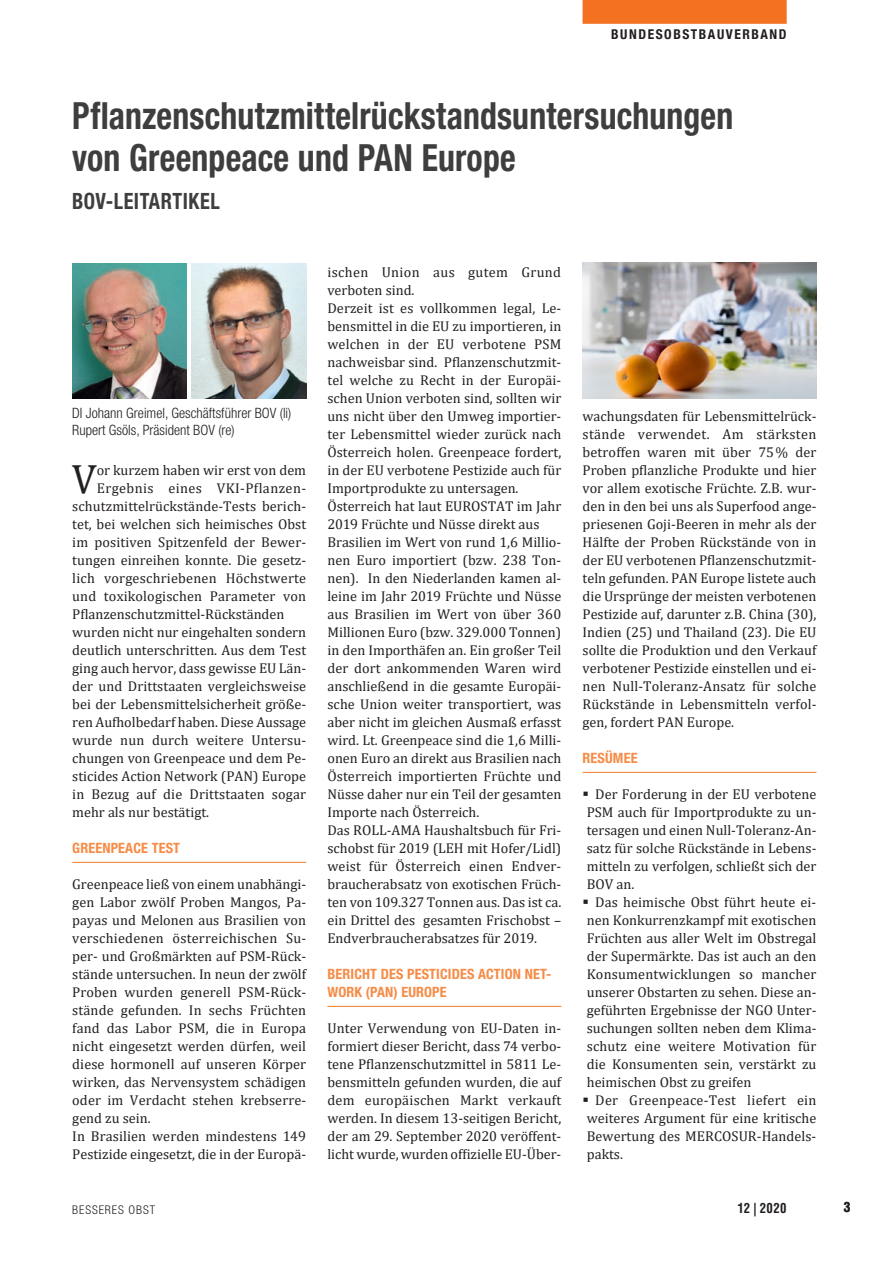
<style>
.page{position:relative;width:893px;height:1263px;background:#fff}
.page>*{position:absolute;margin:0;border:0;box-sizing:border-box;transform-origin:0 0}
.t1{font:41.25px "Cambria";color:#231f20}
.t2{font:700 condensed 37.5px/42px "Helvetica Neue LT Std";letter-spacing:.005em;color:#3e3e3f;scale:.9 1}
.t3{font:700 condensed 22.5px "Helvetica Neue LT Std";letter-spacing:.025em;color:#3e3e3f;scale:.9 1}
.t4{font:14.25px/18px "Cambria";color:#231f20}
.t5{font:300 condensed 14.25px/17.1px "Helvetica Neue LT Std";color:#231f20}
.t6{font:700 condensed 14.25px/18px "Helvetica Neue LT Std";letter-spacing:.01em;color:#f68b45}
.t7{font:14.25px "Cambria";letter-spacing:.02em;color:#231f20}
.t8{font:14.25px "Cambria";letter-spacing:.03em;color:#231f20}
.t9{font:700 condensed 13.5px "Helvetica Neue";letter-spacing:.115em;color:#231f20}
.t10{font:700 condensed 13.5px "Helvetica LT Std";letter-spacing:.025em;color:#231f20;scale:.95 1}
.t11{font:700 condensed 13.5px "Helvetica LT Std";letter-spacing:.025em;color:#231f20}
.t12{font:300 condensed 12px "Helvetica Neue LT Std";letter-spacing:.075em;color:#231f20}
</style>
<div class="page">
<div style="left:583px;top:0;width:204px;height:24px;background:#f37121"></div>
<img style="left:72px;top:264px;width:115px;height:135px">
<img style="left:192px;top:264px;width:114px;height:135px">
<hr style="left:72px;top:862px;width:234px;height:1px;background:#f68b45">
<hr style="left:327px;top:1006px;width:234px;height:1px;background:#f68b45">
<hr style="left:583px;top:772px;width:233px;height:1px;background:#f68b45">
<img style="left:583px;top:263px;width:233px;height:136px">
<p class="t9" style="left:611px;top:26px;width:177px">BUNDESOBSTBAUVERBAND</p>
<h2 class="t2" style="left:72px;top:94px;width:736px">Pflanzenschutzmittelrückstandsuntersuchungen von Greenpeace und PAN Europe</h2>
<h3 class="t3" style="left:72px;top:187px;width:165px">BOV-LEITARTIKEL</h3>
<p class="t5" style="left:72px;top:404px;width:221px">DI Johann Greimel, Geschäftsführer BOV (li)<br>Rupert Gsöls, Präsident BOV (re)</p>
<h1 class="t1" style="left:72px;top:455px;width:26px">V</h1>
<p class="t4" style="left:97px;top:461px;width:211px">or kurzem haben wir erst von dem</p>
<p class="t8" style="left:97px;top:480px;width:211px">Ergebnis eines VKI-Pflanzen-</p>
<p class="t4" style="left:72px;top:497px;width:235px">schutzmittelrückstände-Tests berich-</p>
<p class="t4" style="left:72px;top:515px;width:235px">tet, bei welchen sich heimisches Obst</p>
<p class="t4" style="left:72px;top:533px;width:235px">im positiven Spitzenfeld der Bewer-</p>
<p class="t4" style="left:72px;top:551px;width:235px">tungen einreihen konnte. Die gesetz-</p>
<p class="t4" style="left:72px;top:569px;width:235px">lich vorgeschriebenen Höchstwerte</p>
<p class="t4" style="left:72px;top:587px;width:235px">und toxikologischen Parameter von</p>
<p class="t4" style="left:72px;top:605px;width:214px">Pflanzenschutzmittel-Rückständen</p>
<p class="t4" style="left:72px;top:623px;width:235px">wurden nicht nur eingehalten sondern</p>
<p class="t4" style="left:72px;top:641px;width:235px">deutlich unterschritten. Aus dem Test</p>
<p class="t4" style="left:72px;top:659px;width:235px">ging auch hervor, dass gewisse EU Län-</p>
<p class="t4" style="left:72px;top:677px;width:235px">der und Drittstaaten vergleichsweise</p>
<p class="t4" style="left:72px;top:695px;width:235px">bei der Lebensmittelsicherheit größe-</p>
<p class="t4" style="left:72px;top:713px;width:235px">ren Aufholbedarf haben. Diese Aussage</p>
<p class="t4" style="left:72px;top:731px;width:235px">wurde nun durch weitere Untersu-</p>
<p class="t4" style="left:72px;top:749px;width:235px">chungen von Greenpeace und dem Pe-</p>
<p class="t4" style="left:72px;top:767px;width:235px">sticides Action Network (PAN) Europe</p>
<p class="t4" style="left:72px;top:785px;width:235px">in Bezug auf die Drittstaaten sogar</p>
<p class="t4" style="left:72px;top:803px;width:138px">mehr als nur bestätigt.</p>
<p class="t6" style="left:72px;top:839px;width:109px">GREENPEACE TEST</p>
<p class="t4" style="left:72px;top:875px;width:235px">Greenpeace ließ von einem unabhängi&shy;gen Labor zwölf Proben Mangos, Pa&shy;payas und Melonen aus Brasilien von verschiedenen österreichischen Su&shy;per- und Großmärkten auf PSM-Rück&shy;stände untersuchen. In neun der zwölf Proben wurden generell PSM-Rück&shy;stände gefunden. In sechs Früchten fand das Labor PSM, die in Europa nicht eingesetzt werden dürfen, weil diese hormonell auf unseren Körper wirken, das Nervensystem schädigen oder im Verdacht stehen krebserre&shy;gend zu sein.<br>In Brasilien werden mindestens 149<br>Pestizide eingesetzt, die in der Europä-</p>
<p class="t4" style="left:327px;top:263px;width:235px">ischen Union aus gutem Grund verboten sind.<br>Derzeit ist es vollkommen legal, Le&shy;bensmittel in die EU zu importieren, in welchen in der EU verbotene PSM nachweisbar sind. Pflanzenschutzmit&shy;tel welche zu Recht in der Europäi&shy;schen Union verboten sind, sollten wir uns nicht über den Umweg importier&shy;ter Lebensmittel wieder zurück nach Österreich holen. Greenpeace fordert, in der EU verbotene Pestizide auch für Importprodukte zu untersagen.<br>Österreich hat laut EUROSTAT im Jahr 2019 Früchte und Nüsse direkt aus Brasilien im Wert von rund 1,6 Millio&shy;nen Euro importiert (bzw. 238 Ton&shy;nen). In den Niederlanden kamen al&shy;leine im Jahr 2019 Früchte und Nüsse aus Brasilien im Wert von über 360<br>Millionen Euro (bzw. 329.000 Tonnen) in den Importhäfen an. Ein großer Teil der dort ankommenden Waren wird anschließend in die gesamte Europäi&shy;sche Union weiter transportiert, was aber nicht im gleichen Ausmaß erfasst wird. Lt. Greenpeace sind die 1,6 Milli&shy;onen Euro an direkt aus Brasilien nach Österreich importierten Früchte und Nüsse daher nur ein Teil der gesamten Importe nach Österreich.<br>Das ROLL-AMA Haushaltsbuch für Fri&shy;schobst für 2019 (LEH mit Hofer/Lidl) weist für Österreich einen Endver&shy;braucherabsatz von exotischen Früch&shy;ten von 109.327 Tonnen aus. Das ist ca. ein Drittel des gesamten Frischobst – Endverbraucherabsatzes für 2019.</p>
<p class="t6" style="left:327px;top:965px;width:226px">BERICHT DES PESTICIDES ACTION NET-<br>WORK (PAN) EUROPE</p>
<p class="t4" style="left:327px;top:1019px;width:235px;text-align:justify">Unter Verwendung von EU-Daten in&shy;formiert dieser Bericht, dass 74 verbo&shy;tene Pflanzenschutzmittel in 5811 Le&shy;bensmitteln gefunden wurden, die auf dem europäischen Markt verkauft werden. In diesem 13-seitigen Bericht, der am 29. September 2020 veröffent&shy;licht wurde, wurden offizielle EU-Über-</p>
<p class="t4" style="left:583px;top:407px;width:235px;text-align:justify">wachungsdaten für Lebensmittelrück&shy;stände verwendet. Am stärksten betroffen waren mit über 75% der Proben pflanzliche Produkte und hier vor allem exotische Früchte. Z.B. wur&shy;den in den bei uns als Superfood ange&shy;priesenen Goji-Beeren in mehr als der Hälfte der Proben Rückstände von in der EU verbotenen Pflanzenschutzmit&shy;teln gefunden. PAN Europe listete auch die Ursprünge der meisten verbotenen Pestizide auf, darunter z.B. China (30), Indien (25) und Thailand (23). Die EU sollte die Produktion und den Verkauf verbotener Pestizide einstellen und ei&shy;nen Null-Toleranz-Ansatz für solche Rückstände in Lebensmitteln verfol&shy;gen, fordert PAN Europe.</p>
<p class="t6" style="left:583px;top:749px;width:56px">RESÜMEE</p>
<p class="t4" style="left:595px;top:785px;width:223px">Der Forderung in der EU verbotene</p>
<p class="t4" style="left:587px;top:803px;width:231px">PSM auch für Importprodukte zu un-</p>
<p class="t4" style="left:587px;top:821px;width:231px">tersagen und einen Null-Toleranz-An-</p>
<p class="t4" style="left:587px;top:839px;width:231px">satz für solche Rückstände in Lebens-</p>
<p class="t4" style="left:587px;top:857px;width:231px">mitteln zu verfolgen, schließt sich der</p>
<p class="t4" style="left:587px;top:875px;width:49px">BOV an.</p>
<p class="t4" style="left:595px;top:893px;width:223px">Das heimische Obst führt heute ei-</p>
<p class="t4" style="left:587px;top:911px;width:231px">nen Konkurrenzkampf mit exotischen</p>
<p class="t4" style="left:587px;top:929px;width:231px">Früchten aus aller Welt im Obstregal</p>
<p class="t4" style="left:587px;top:947px;width:231px">der Supermärkte. Das ist auch an den</p>
<p class="t4" style="left:587px;top:965px;width:231px">Konsumentwicklungen so mancher</p>
<p class="t4" style="left:587px;top:983px;width:231px">unserer Obstarten zu sehen. Diese an-</p>
<p class="t4" style="left:587px;top:1001px;width:231px">geführten Ergebnisse der NGO Unter-</p>
<p class="t4" style="left:587px;top:1019px;width:231px">suchungen sollten neben dem Klima-</p>
<p class="t4" style="left:587px;top:1037px;width:231px">schutz eine weitere Motivation für</p>
<p class="t4" style="left:587px;top:1055px;width:231px">die Konsumenten sein, verstärkt zu</p>
<p class="t4" style="left:587px;top:1073px;width:166px">heimischen Obst zu greifen</p>
<p class="t7" style="left:595px;top:1092px;width:223px">Der Greenpeace-Test liefert ein</p>
<p class="t4" style="left:587px;top:1109px;width:231px">weiteres Argument für eine kritische</p>
<p class="t4" style="left:587px;top:1127px;width:230px">Bewertung des MERCOSUR-Handels-</p>
<p class="t4" style="left:587px;top:1145px;width:38px">pakts.</p>
<p class="t12" style="left:72px;top:1203px;width:84px">BESSERES OBST</p>
<p class="t10" style="left:737px;top:1200px;width:53px">12 | 2020</p>
<p class="t11" style="left:844px;top:1198px;width:8px">3</p>
</div>
